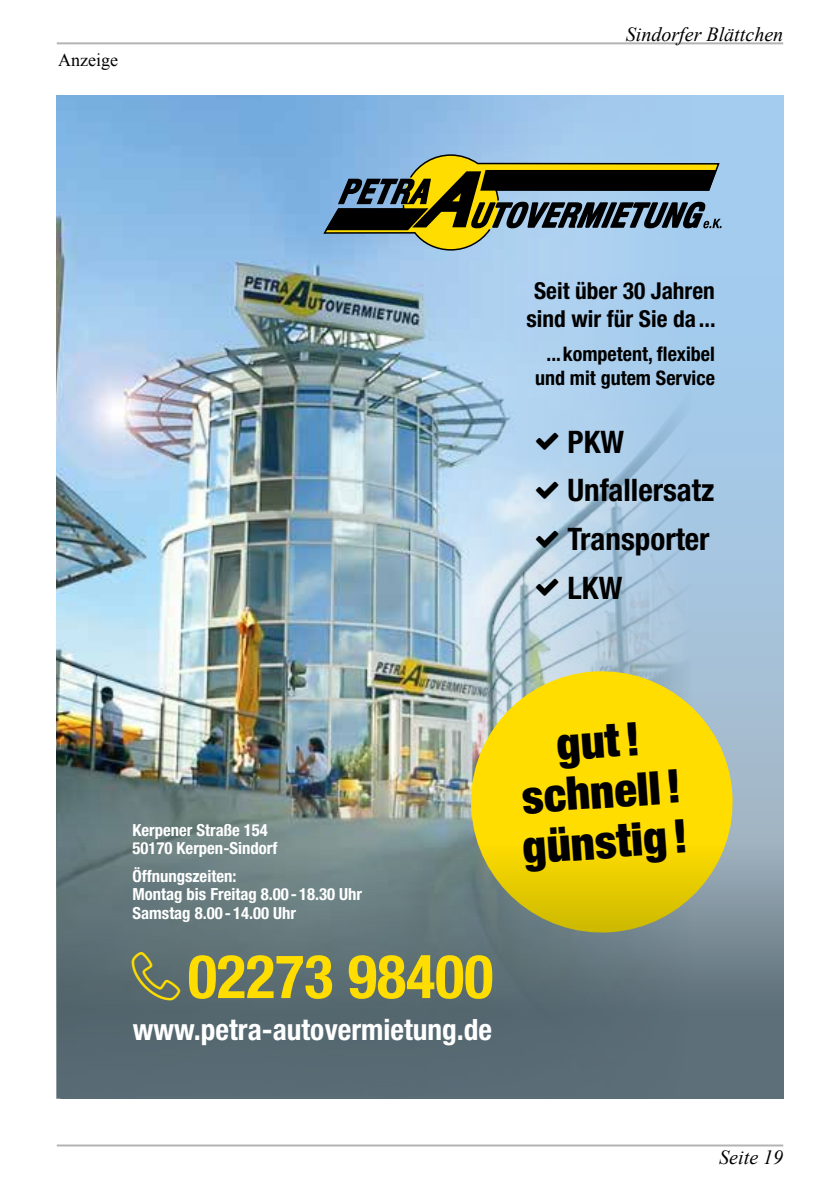
<style>
.page{position:relative;width:840px;height:1191px;background:#fff}
.page>*{position:absolute;margin:0;border:0;box-sizing:border-box;transform-origin:0 0}
.t1{font:700 condensed 60.6px "Helvetica Neue LT Com";color:#fd0}
.t2{font:900 condensed 46.6px/50.2px "Helvetica Neue LT Com";color:#000;text-align:center}
.t3{font:700 condensed 31px/48.8px "Helvetica Neue LT Com";color:#000}
.t4{font:700 condensed 29.4px "Helvetica Neue LT Com";color:#fff}
.t5{font:700 condensed 23.4px/28px "Helvetica Neue LT Com";color:#000;text-align:center}
.t6{font:700 condensed 20px/24px "Helvetica Neue LT Com";color:#000;text-align:center}
.t7{font:italic 20px "Times New Roman";color:#000}
.t8{font:18px "Times New Roman";color:#000}
.t9{font:700 condensed 16.6px/18.4px "Helvetica Neue LT Com";color:#fff}
</style>
<div class="page">
<hr style="left:57px;top:1144px;width:725px;height:2px;background:#000">
<hr style="left:57px;top:42px;width:725px;height:2px;background:#000">
<svg style="left:695px;top:96px;width:87px;height:742px;background:#a4c6e3"></svg>
<img style="left:57px;top:96px;width:638px;height:742px">
<svg style="left:466px;top:666px;width:271px;height:172px;background:#ecd62d"></svg>
<svg style="left:57px;top:838px;width:725px;height:260px;background:#6e7c6f"></svg>
<svg style="left:322px;top:154px;width:399px;height:97px;background:#718071"></svg>
<svg style="left:536px;top:432px;width:22px;height:18px"></svg>
<svg style="left:536px;top:481px;width:22px;height:17px"></svg>
<svg style="left:536px;top:530px;width:22px;height:17px"></svg>
<svg style="left:536px;top:579px;width:22px;height:17px"></svg>
<div style="left:132px;top:951px;width:48px;height:49px;background:#586b70"></div>
<p class="t8" style="left:58px;top:48px;width:61px">Anzeige</p>
<p class="t7" style="left:625px;top:21px;width:159px">Sindorfer Blättchen</p>
<h3 class="t5" style="left:526px;top:277px;width:191px">Seit über 30 Jahren sind wir für Sie da ...</h3>
<p class="t6" style="left:535px;top:341px;width:181px">...kompetent, flexibel und mit gutem Service</p>
<h3 class="t3" style="left:567px;top:417px;width:148px">PKW<br>Unfallersatz<br>Transporter<br>LKW</h3>
<p class="t9" style="left:132px;top:820px;width:146px">Kerpener Straße 154<br>50170 Kerpen-Sindorf</p>
<p class="t9" style="left:132px;top:867px;width:231px">Öffnungszeiten:<br>Montag bis Freitag 8.00 - 18.30 Uhr<br>Samstag 8.00 - 14.00 Uhr</p>
<h1 class="t1" style="left:188px;top:940px;width:307px">02273 98400</h1>
<h3 class="t4" style="left:133px;top:1011px;width:360px">www.petra-autovermietung.de</h3>
<h2 class="t2" style="left:513px;top:722px;width:167px;rotate:-4deg">gut! schnell! günstig!</h2>
<p class="t7" style="left:718px;top:1143px;width:65px">Seite 19</p>
</div>
